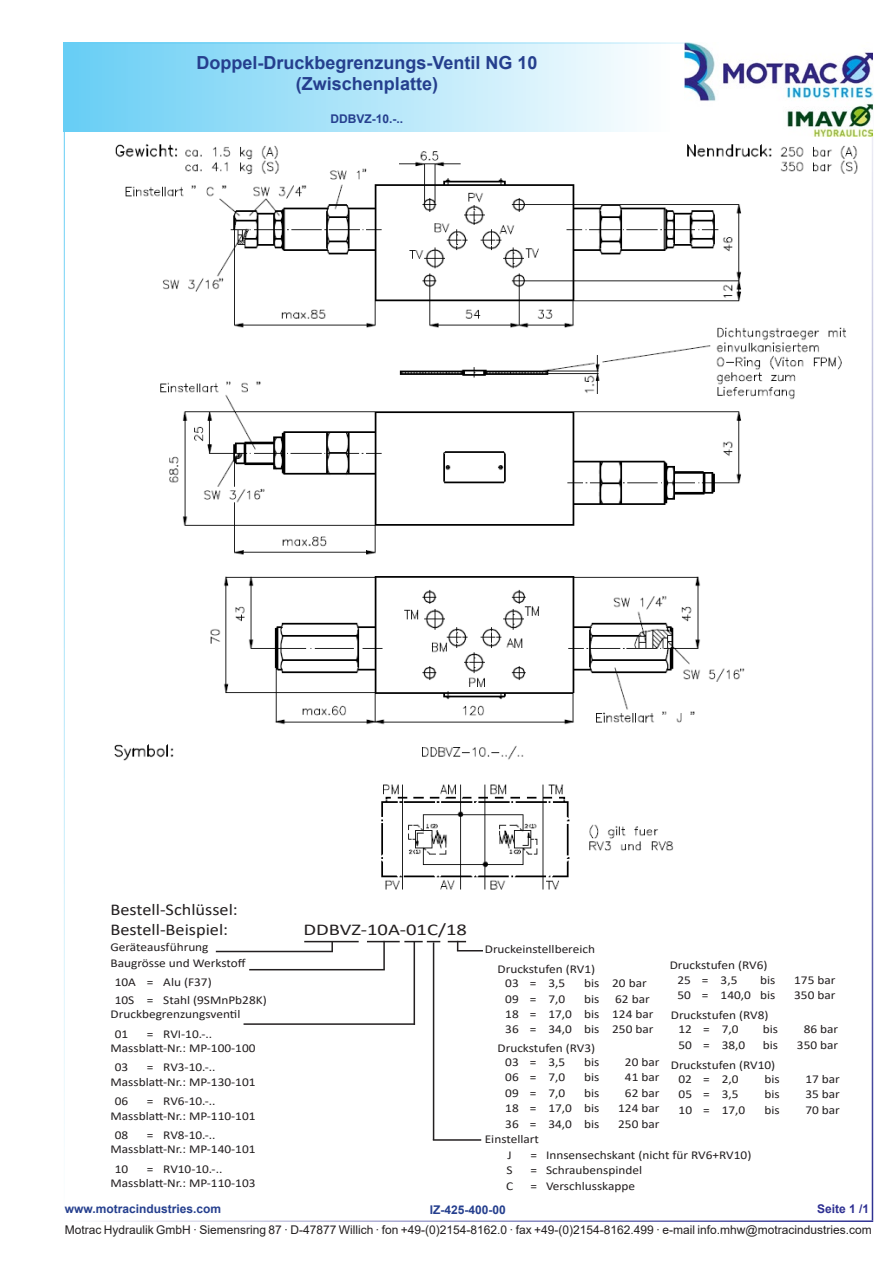
<style>
.page{position:relative;width:893px;height:1263px;background:#fff}
.page>*{position:absolute;margin:0;border:0;box-sizing:border-box;transform-origin:0 0}
.t1{font:700 18px/21.6px "Arial";color:#253f8e;text-align:center}
.t2{font:16.5px/19.2px "Calibri";color:#231f20;scale:1.11 1}
.t3{font:16.5px "Calibri";color:#231f20;scale:1.25 1}
.t4{font:12px/14.5px "Calibri";color:#231f20;text-align:center;scale:1.11 1}
.t5{font:12px "Arial";color:#231f20}
.t6{font:700 12px "Arial";color:#253f8e}
.t7{font:700 12px "Arial";color:#2e3092}
</style>
<div class="page">
<div style="left:64px;top:43px;width:606px;height:89px;background:linear-gradient(to right,#66cef5,#fdfefe)"></div>
<hr style="left:64px;top:43px;width:808px;height:1px;background:#67cef5">
<hr style="left:64px;top:1220px;width:809px;height:2px;background:#2e3092">
<hr style="left:64px;top:43px;width:1px;height:1177px;background:#67cef5">
<hr style="left:872px;top:43px;width:1px;height:1177px;background:#2e3092">
<img style="left:685px;top:43px;width:187px;height:93px">
<img style="left:115px;top:144px;width:743px;height:581px">
<img style="left:114px;top:744px;width:560px;height:146px">
<hr style="left:304px;top:941px;width:55px;height:1px;background:#231f20">
<hr style="left:367px;top:941px;width:33px;height:1px;background:#231f20">
<svg style="left:404px;top:941px;width:36px;height:1px"></svg>
<svg style="left:331px;top:942px;width:2px;height:9px"></svg>
<hr style="left:383px;top:941px;width:2px;height:28px;background:#231f20">
<hr style="left:414px;top:941px;width:1px;height:84px;background:#231f20">
<hr style="left:433px;top:942px;width:1px;height:198px;background:#231f20">
<hr style="left:216px;top:951px;width:117px;height:1px;background:#231f20">
<hr style="left:249px;top:969px;width:136px;height:1px;background:#231f20">
<svg style="left:448px;top:941px;width:35px;height:10px"></svg>
<hr style="left:433px;top:1139px;width:48px;height:2px;background:#231f20">
<hr style="left:244px;top:1023px;width:171px;height:2px;background:#231f20">
<h1 class="t1" style="left:196px;top:52px;width:343px">Doppel-Druckbegrenzungs-Ventil NG 10 (Zwischenplatte)</h1>
<p class="t6" style="left:331px;top:110px;width:74px">DDBVZ-10.-..</p>
<h2 class="t2" style="left:111px;top:900px;width:116px">Bestell-Schlüssel:<br>Bestell-Beispiel:</h2>
<p class="t4" style="left:111px;top:938px;width:123px;line-height:16.2px;text-align:left">Geräteausführung<br>Baugrösse und Werkstoff</p>
<p class="t4" style="left:115px;top:973px;width:138px;line-height:17.5px;text-align:left">10A = Alu (F37)<br>10S = Stahl (9SMnPb28K)</p>
<p class="t4" style="left:115px;top:1004px;width:115px;line-height:19.2px;text-align:left;text-indent:-4px">Druckbegrenzungsventil<br>01</p>
<p class="t4" style="left:111px;top:1026px;width:132px">= RVI-10.-..<br>Massblatt-Nr.: MP-100-100</p>
<p class="t4" style="left:115px;top:1060px;width:14px">03</p>
<p class="t4" style="left:111px;top:1060px;width:132px">= RV3-10.-..<br>Massblatt-Nr.: MP-130-101</p>
<p class="t4" style="left:115px;top:1093px;width:14px">06</p>
<p class="t4" style="left:111px;top:1093px;width:132px">= RV6-10.-..<br>Massblatt-Nr.: MP-110-101</p>
<p class="t4" style="left:115px;top:1127px;width:14px">08</p>
<p class="t4" style="left:111px;top:1127px;width:132px">= RV8-10.-..<br>Massblatt-Nr.: MP-140-101</p>
<p class="t4" style="left:115px;top:1161px;width:14px">10</p>
<p class="t4" style="left:111px;top:1161px;width:132px">= RV10-10.-..<br>Massblatt-Nr.: MP-110-103</p>
<h2 class="t3" style="left:304px;top:918px;width:132px">DDBVZ-10A-01C/18</h2>
<p class="t4" style="left:485px;top:942px;width:101px">Druckeinstellbereich</p>
<p class="t4" style="left:497px;top:961px;width:90px">Druckstufen (RV1)</p>
<p class="t4" style="left:505px;top:976px;width:56px">03 = 3,5</p>
<p class="t4" style="left:584px;top:976px;width:58px">bis 20 bar</p>
<p class="t4" style="left:505px;top:991px;width:56px">09 = 7,0</p>
<p class="t4" style="left:584px;top:991px;width:15px">bis</p>
<p class="t4" style="left:505px;top:991px;width:135px;line-height:15.5px;text-align:left;text-indent:110px">62 bar<br>18 = 17,0 bis 124 bar<br>36 = 34,0 bis 250 bar</p>
<p class="t4" style="left:505px;top:1054px;width:56px">03 = 3,5</p>
<p class="t4" style="left:584px;top:1054px;width:15px">bis</p>
<p class="t4" style="left:625px;top:1054px;width:33px">20 bar</p>
<p class="t4" style="left:505px;top:1070px;width:56px">06 = 7,0</p>
<p class="t4" style="left:584px;top:1070px;width:15px">bis</p>
<p class="t4" style="left:625px;top:1070px;width:33px">41 bar</p>
<p class="t4" style="left:505px;top:1085px;width:56px">09 = 7,0</p>
<p class="t4" style="left:584px;top:1085px;width:15px">bis</p>
<p class="t4" style="left:625px;top:1085px;width:33px">62 bar</p>
<p class="t4" style="left:505px;top:1101px;width:86px">18 = 17,0 bis</p>
<p class="t4" style="left:618px;top:1101px;width:39px">124 bar</p>
<p class="t4" style="left:505px;top:1116px;width:86px">36 = 34,0 bis</p>
<p class="t4" style="left:618px;top:1116px;width:39px">250 bar</p>
<p class="t4" style="left:497px;top:1040px;width:90px">Druckstufen (RV3)</p>
<p class="t4" style="left:670px;top:958px;width:90px">Druckstufen (RV6)</p>
<p class="t4" style="left:677px;top:972px;width:56px">25 = 3,5</p>
<p class="t4" style="left:760px;top:972px;width:15px">bis</p>
<p class="t4" style="left:794px;top:972px;width:39px">175 bar</p>
<p class="t4" style="left:677px;top:988px;width:90px">50 = 140,0 bis</p>
<p class="t4" style="left:794px;top:988px;width:39px">350 bar</p>
<p class="t4" style="left:679px;top:1022px;width:56px">12 = 7,0</p>
<p class="t4" style="left:763px;top:1022px;width:15px">bis</p>
<p class="t4" style="left:804px;top:1022px;width:33px">86 bar</p>
<p class="t4" style="left:679px;top:1037px;width:62px">50 = 38,0</p>
<p class="t4" style="left:763px;top:1037px;width:15px">bis</p>
<p class="t4" style="left:797px;top:1037px;width:39px">350 bar</p>
<p class="t4" style="left:679px;top:1071px;width:56px">02 = 2,0</p>
<p class="t4" style="left:765px;top:1071px;width:15px">bis</p>
<p class="t4" style="left:805px;top:1071px;width:33px">17 bar</p>
<p class="t4" style="left:679px;top:1087px;width:56px">05 = 3,5</p>
<p class="t4" style="left:765px;top:1087px;width:15px">bis</p>
<p class="t4" style="left:805px;top:1087px;width:33px">35 bar</p>
<p class="t4" style="left:679px;top:1102px;width:62px">10 = 17,0</p>
<p class="t4" style="left:765px;top:1102px;width:15px">bis</p>
<p class="t4" style="left:805px;top:1102px;width:33px">70 bar</p>
<p class="t4" style="left:671px;top:1007px;width:90px">Druckstufen (RV8)</p>
<p class="t4" style="left:671px;top:1057px;width:96px">Druckstufen (RV10)</p>
<p class="t4" style="left:485px;top:1130px;width:50px;line-height:16.5px">Einstellart<br>J</p>
<p class="t4" style="left:531px;top:1147px;width:200px">= Innsensechskant (nicht für RV6+RV10)</p>
<p class="t4" style="left:507px;top:1163px;width:7px">S</p>
<p class="t4" style="left:531px;top:1163px;width:102px">= Schraubenspindel</p>
<p class="t4" style="left:506px;top:1178px;width:8px">C</p>
<p class="t4" style="left:531px;top:1178px;width:96px">= Verschlusskappe</p>
<p class="t6" style="left:65px;top:1201px;width:158px">www.motracindustries.com</p>
<p class="t7" style="left:817px;top:1201px;width:54px">Seite 1 /1</p>
<p class="t5" style="left:65px;top:1221px;width:808px">Motrac Hydraulik GmbH · Siemensring 87 · D-47877 Willich · fon +49-(0)2154-8162.0 · fax +49-(0)2154-8162.499 · e-mail info.mhw@motracindustries.com</p>
<p class="t6" style="left:430px;top:1202px;width:78px">IZ-425-400-00</p>
</div>
